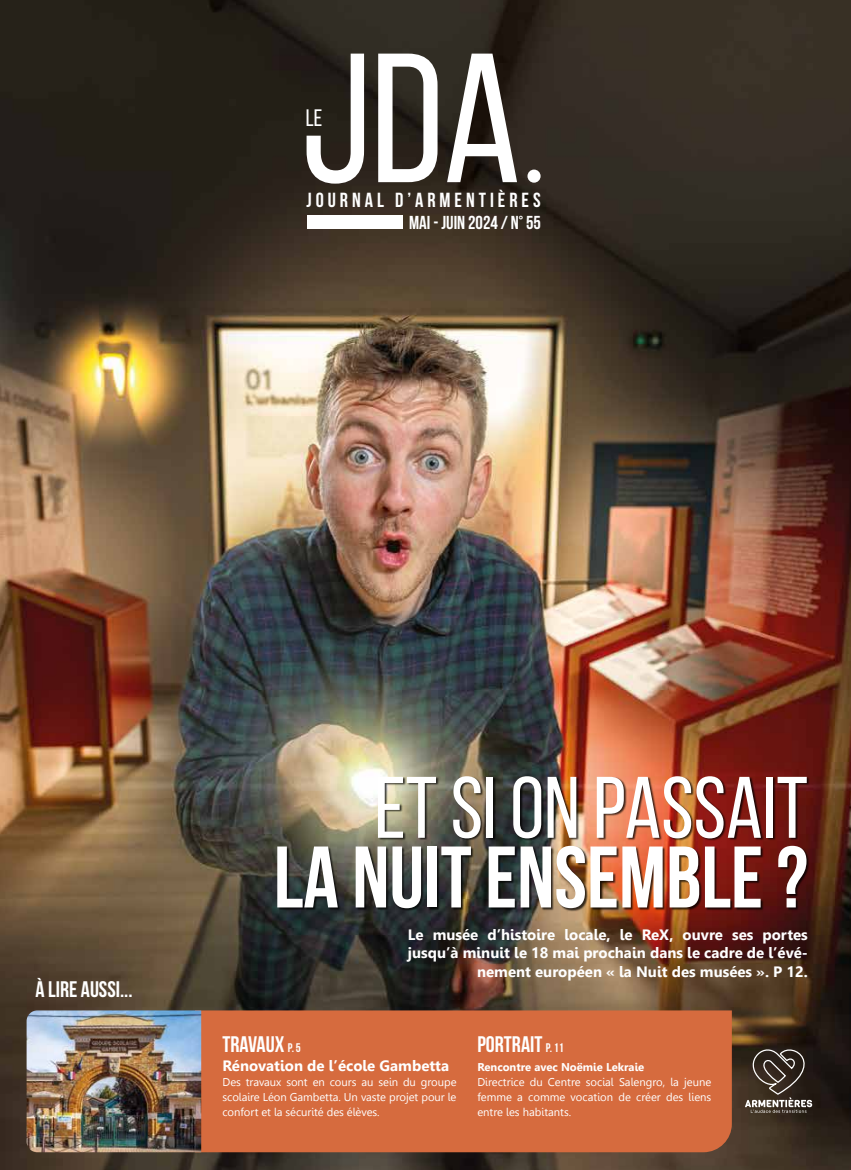
<style>
.page{position:relative;width:851px;height:1170px;background:#fff}
.page>*{position:absolute;margin:0;border:0;box-sizing:border-box;transform-origin:0 0}
.t1{font:700 87px "Bebas Neue";color:#fff}
.t2{font:87px "Bebas Neue";color:#fff}
.t3{font:23.75px "Bebas Neue";color:#fff}
.t4{font:700 22.5px "Bebas Neue";color:#fff}
.t5{font:700 20.38px "Bebas Neue";letter-spacing:.195em;color:#fff}
.t6{font:700 18.75px "Bebas Neue";color:#fff}
.t7{font:700 15px/18.8px "Leelawadee";color:#fff;text-align:right}
.t8{font:11.25px/15px "Leelawadee";letter-spacing:-.005em;color:#fff;text-align:justify}
.t9{font:700 11.25px "Leelawadee";color:#fff}
.s1{font-size:12.5px}
</style>
<div class="page">
<img style="left:0;top:0;width:850px;height:1169px">
<div style="left:201px;top:1010px;width:530px;height:142px;background:#d66b3e"></div>
<svg style="left:306px;top:54px;width:211px;height:130px"></svg>
<div style="left:527px;top:169px;width:13px;height:14px;background:#fff;border-radius:50%"></div>
<div style="left:306px;top:215px;width:96px;height:14px;background:#fff"></div>
<svg style="left:742px;top:1040px;width:87px;height:72px"></svg>
<div style="left:277px;top:776px;width:532px;height:135px;background:#000;opacity:.75"></div>
<img style="left:27px;top:1010px;width:174px;height:142px">
<h2 class="t3" style="left:305px;top:105px;width:18px">LE</h2>
<h3 class="t5" style="left:306px;top:189px;width:235px">JOURNAL D’ARMENTIÈRES</h3>
<h3 class="t6" style="left:409px;top:212px;width:133px">MAI - JUIN 2024/ N° 55</h3>
<h3 class="t4" style="left:35px;top:976px;width:99px">À LIRE AUSSI...</h3>
<h1 class="t2" style="left:374px;top:760px;width:435px">ET SI ON PASSAIT</h1>
<h1 class="t1" style="left:274px;top:829px;width:535px">LA NUIT ENSEMBLE ?</h1>
<h3 class="t7" style="left:408px;top:924px;width:401px">Le musée d’histoire locale, le ReX, ouvre ses portes jusqu’à minuit le 18 mai prochain dans le cadre de l’évé&shy;nement européen « la Nuit des musées ». P 12.</h3>
<h3 class="t4" style="left:222px;top:1031px;width:80px">TRAVAUX <span class="s1">P. 5</span></h3>
<h3 class="t7" style="left:222px;top:1056px;width:228px">Rénovation de l’école Gambetta</h3>
<p class="t8" style="left:222px;top:1074px;width:235px">Des travaux sont en cours au sein du groupe scolaire Léon Gambetta. Un vaste projet pour le confort et la sécurité des élèves.</p>
<h3 class="t4" style="left:477px;top:1031px;width:88px">PORTRAIT <span class="s1">P. 11</span></h3>
<p class="t9" style="left:477px;top:1060px;width:168px">Rencontre avec Noëmie Lekraie</p>
<p class="t8" style="left:477px;top:1074px;width:235px">Directrice du Centre social Salengro, la jeune femme a comme vocation de créer des liens entre les habitants.</p>
</div>
